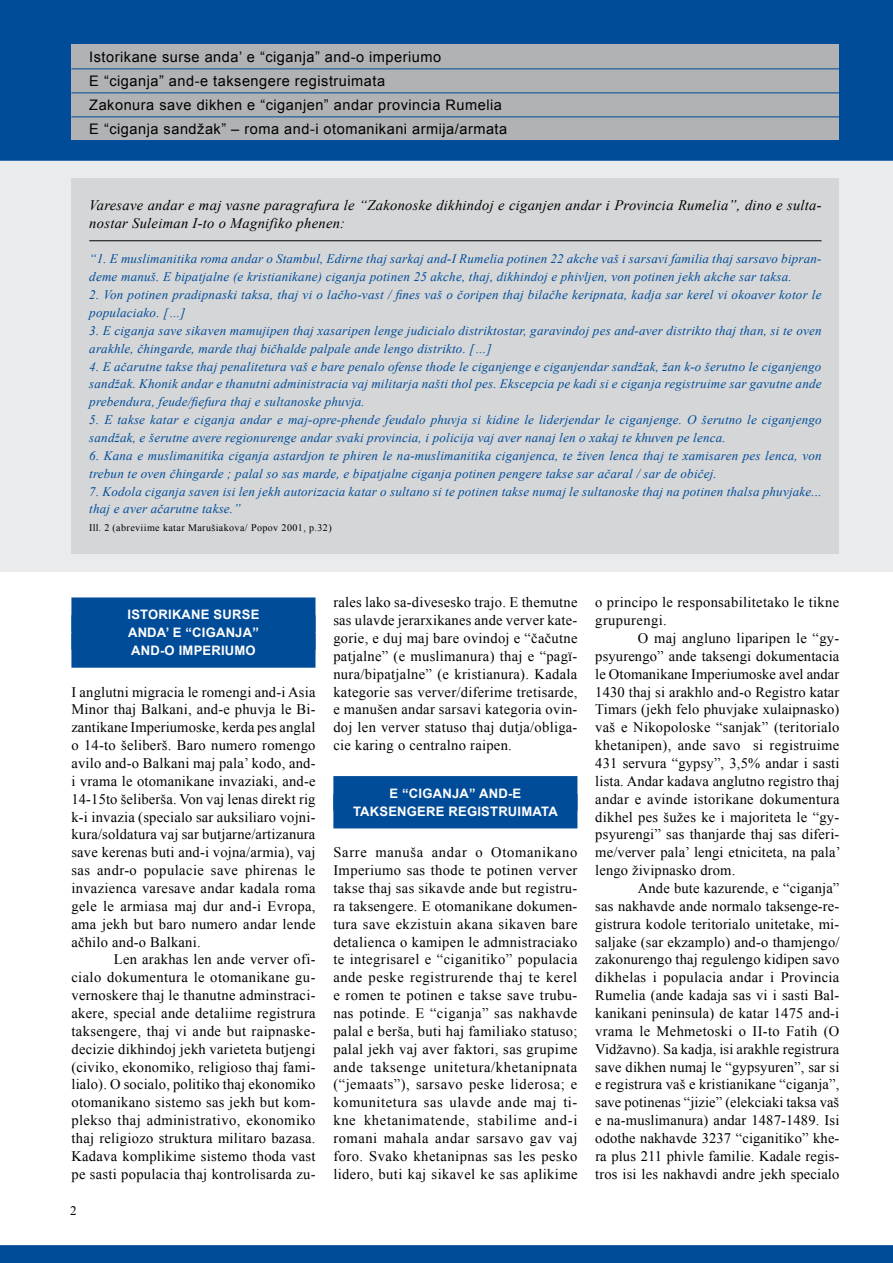
<style>
.page{position:relative;width:893px;height:1263px;background:#fff}
.page>*{position:absolute;margin:0;border:0;box-sizing:border-box;transform-origin:0 0}
.t1{font:14.55px/17.9px "Times New Roman";letter-spacing:.02em;color:#000;text-align:justify}
.t2{font:14.55px/24px "Arial";letter-spacing:.035em;color:#000}
.t3{font:italic 14.55px/17.9px "Times New Roman";letter-spacing:.02em;color:#000}
.t4{font:italic 13.05px/17.9px "Times New Roman";letter-spacing:.015em;color:#004c99}
.t5{font:700 13.05px/17.9px "Arial";letter-spacing:.015em;color:#fff;text-align:justify}
.t6{font:10.05px "Times New Roman";letter-spacing:.04em;color:#000}
</style>
<div class="page">
<div style="left:0;top:143px;width:893px;height:428px;background:#eaebec"></div>
<div style="left:0;top:0;width:893px;height:161px;background:#004c99"></div>
<div style="left:71px;top:179px;width:768px;height:375px;background:#d5d6d7"></div>
<hr style="left:89px;top:240px;width:732px;height:1px;background:#000">
<div style="left:0;top:1245px;width:893px;height:18px;background:#004c99"></div>
<div style="left:71px;top:597px;width:244px;height:35px;background:#004c99"></div>
<div style="left:71px;top:615px;width:244px;height:35px;background:#004c99"></div>
<div style="left:71px;top:633px;width:244px;height:35px;background:#004c99"></div>
<div style="left:333px;top:776px;width:244px;height:34px;background:#004c99"></div>
<div style="left:333px;top:794px;width:244px;height:34px;background:#004c99"></div>
<div style="left:71px;top:45px;width:768px;height:95px;background:#b1b2b4"></div>
<hr style="left:71px;top:68px;width:768px;height:1px;background:#004c99">
<hr style="left:71px;top:92px;width:768px;height:1px;background:#004c99">
<hr style="left:71px;top:116px;width:768px;height:1px;background:#004c99">
<p class="t2" style="left:89px;top:45px;width:419px">Istorikane surse anda’ e “ciganja” and-o imperiumo<br>E “ciganja” and-e taksengere registruimata<br>Zakonura save dikhen e “ciganjen” andar provincia Rumelia E “ciganja sandžak” – roma and-i otomanikani armija/armata</p>
<p class="t3" style="left:89px;top:196px;width:734px">Varesave andar e maj vasne paragrafura le “Zakonoske dikhindoj e ciganjen andar i Provincia Rumelia”, dino e sulta&shy;nostar Suleiman I-to o Magnifiko phenen:</p>
<p class="t4" style="left:89px;top:250px;width:734px">“1. E muslimanitika roma andar o Stambul, Edirne thaj sarkaj and-I Rumelia potinen 22 akche vaš i sarsavi familia thaj sarsavo bipran&shy;deme manuš. E bipatjalne (e kristianikane) ciganja potinen 25 akche, thaj, dikhindoj e phivljen, von potinen jekh akche sar taksa.</p>
<p class="t4" style="left:89px;top:285px;width:734px">2. Von potinen pradipnaski taksa, thaj vi o lačho-vast / fines vaš o čoripen thaj bilačhe keripnata, kadja sar kerel vi okoaver kotor le populaciako. […]</p>
<p class="t4" style="left:89px;top:321px;width:734px">3. E ciganja save sikaven mamujipen thaj xasaripen lenge judicialo distriktostar, garavindoj pes and-aver distrikto thaj than, si te oven arakhle, čhingarde, marde thaj bičhalde palpale ande lengo distrikto. […]</p>
<p class="t4" style="left:89px;top:357px;width:734px;text-align:justify">4. E ačarutne takse thaj penalitetura vaš e bare penalo ofense thode le ciganjenge e ciganjendar sandžak, žan k-o šerutno le ciganjengo sandžak. Khonik andar e thanutni administracia vaj militarja našti thol pes. Ekscepcia pe kadi si e ciganja registruime sar gavutne ande prebendura, feude/fiefura thaj e sultanoske phuvja.</p>
<p class="t4" style="left:89px;top:411px;width:734px">5. E takse katar e ciganja andar e maj-opre-phende feudalo phuvja si kidine le liderjendar le ciganjenge. O šerutno le ciganjengo sandžak, e šerutne avere regionurenge andar svaki provincia, i policija vaj aver nanaj len o xakaj te khuven pe lenca.</p>
<p class="t4" style="left:89px;top:446px;width:734px">6. Kana e muslimanitika ciganja astardjon te phiren le na-muslimanitika ciganjenca, te živen lenca thaj te xamisaren pes lenca, von trebun te oven čhingarde ; palal so sas marde, e bipatjalne ciganja potinen pengere takse sar ačaral / sar de običej.</p>
<p class="t4" style="left:89px;top:482px;width:734px">7. Kodola ciganja saven isi len jekh autorizacia katar o sultano si te potinen takse numaj le sultanoske thaj na potinen thalsa phuvjake... thaj e aver ačarutne takse.”</p>
<p class="t6" style="left:89px;top:521px;width:244px">Ill. 2 (abreviime katar Marušiakova/ Popov 2001, p.32)</p>
<p class="t5" style="left:128px;top:606px;width:132px;text-indent:86px">SURSE AN DA’ E “CIGANJA” AND-O IMPERIUMO</p>
<p class="t1" style="left:71px;top:682px;width:246px">I anglutni migracia le romengi and-i Asia Minor thaj Balkani, and-e phuvja le Bi&shy;zantikane Imperiumoske, kerda pes anglal o 14-to šeliberš. Baro numero romengo avilo and-o Balkani maj pala’ kodo, and&shy;i vrama le otomanikane invaziaki, and-e 14-15to šeliberša. Von vaj lenas direkt rig k-i invazia (specialo sar auksiliaro vojni&shy;kura/soldatura vaj sar butjarne/artizanura save kerenas buti and-i vojna/armia), vaj sas andr-o populacie save phirenas le invazienca varesave andar kadala roma gele le armiasa maj dur and-i Evropa, ama jekh but baro numero andar lende ačhilo and-o Balkani.</p>
<p class="t1" style="left:71px;top:950px;width:246px;text-indent:43px">Len arakhas len ande verver ofi&shy;cialo dokumentura le otomanikane gu&shy;vernoskere thaj le thanutne adminstraci&shy;akere, special ande detaliime registrura taksengere, thaj vi ande but raipnaske&shy;decizie dikhindoj jekh varieteta butjengi (civiko, ekonomiko, religioso thaj fami&shy;lialo). O socialo, politiko thaj ekonomiko otomanikano sistemo sas jekh but kom&shy;plekso thaj administrativo, ekonomiko thaj religiozo struktura militaro bazasa.<br>Kadava komplikime sistemo thoda vast pe sasti populacia thaj kontrolisarda zu-</p>
<p class="t5" style="left:128px;top:606px;width:23px">ISTORIKANE</p>
<p class="t1" style="left:333px;top:593px;width:246px">rales lako sa-divesesko trajo. E themutne sas ulavde jerarxikanes ande verver kate&shy;gorie, e duj maj bare ovindoj e “čačutne patjalne” (e muslimanura) thaj e “pagï&shy;nura/bipatjalne” (e kristianura). Kadala kategorie sas verver/diferime tretisarde, e manušen andar sarsavi kategoria ovin&shy;doj len verver statuso thaj dutja/obliga&shy;cie karing o centralno raipen.</p>
<p class="t5" style="left:389px;top:785px;width:132px">E “CIGANJA” AN D-E</p>
<p class="t5" style="left:353px;top:802px;width:10px">TAK</p>
<p class="t5" style="left:379px;top:802px;width:48px">SENGERE</p>
<p class="t5" style="left:449px;top:802px;width:52px">REGISTRUIMATA</p>
<p class="t1" style="left:333px;top:843px;width:247px">Sarre manuša andar o Otomanikano Imperiumo sas thode te potinen verver takse thaj sas sikavde ande but registru&shy;ra taksengere. E otomanikane dokumen&shy;tura save ekzistuin akana sikaven bare detalienca o kamipen le admnistraciako te integrisarel e “ciganitiko” populacia ande peske registrurende thaj te kerel e romen te potinen e takse save trubu&shy;nas potinde. E “ciganja” sas nakhavde palal e berša, buti haj familiako statuso; palal jekh vaj aver faktori, sas grupime ande taksenge unitetura/khetanipnata (“jemaats”), sarsavo peske liderosa; e komunitetura sas ulavde ande maj ti&shy;kne khetanimatende, stabilime and-i romani mahala andar sarsavo gav vaj foro. Svako khetanipnas sas les pesko lidero, buti kaj sikavel ke sas aplikime</p>
<p class="t1" style="left:595px;top:593px;width:245px">o principo le responsabilitetako le tikne grupurengi.</p>
<p class="t1" style="left:595px;top:629px;width:247px;text-indent:43px">O maj angluno liparipen le “gy&shy;psyurengo” ande taksengi dokumentacia le Otomanikane Imperiumoske avel andar 1430 thaj si arakhlo and-o Registro katar Timars (jekh felo phuvjake xulaipnasko) vaš e Nikopoloske “sanjak” (teritorialo khetanipen), ande savo si registruime 431 servura “gypsy”, 3,5% andar i sasti lista. Andar kadava anglutno registro thaj andar e avinde istorikane dokumentura dikhel pes šužes ke i majoriteta le “gy&shy;psyurengi” sas thanjarde thaj sas diferi&shy;me/verver pala’ lengi etniciteta, na pala’ lengo živipnasko drom.</p>
<p class="t1" style="left:595px;top:879px;width:246px;text-indent:43px">Ande bute kazurende, e “ciganja” sas nakhavde ande normalo taksenge-re&shy;gistrura kodole teritorialo unitetake, mi&shy;saljake (sar ekzamplo) and-o thamjengo/ zakonurengo thaj regulengo kidipen savo dikhelas i populacia andar i Provincia Rumelia (ande kadaja sas vi i sasti Bal&shy;kanikani peninsula) de katar 1475 and-i vrama le Mehmetoski o II-to Fatih (O Vidžavno). Sa kadja, isi arakhle registrura save dikhen numaj le “gypsyuren”, sar si e registrura vaš e kristianikane “ciganja”, save potinenas “jizie” (elekciaki taksa vaš e na-muslimanura) andar 1487-1489. Isi odothe nakhavde 3237 “ciganitiko” khe&shy;ra plus 211 phivle familie. Kadale regis&shy;tros isi les nakhavdi andre jekh specialo</p>
</div>
